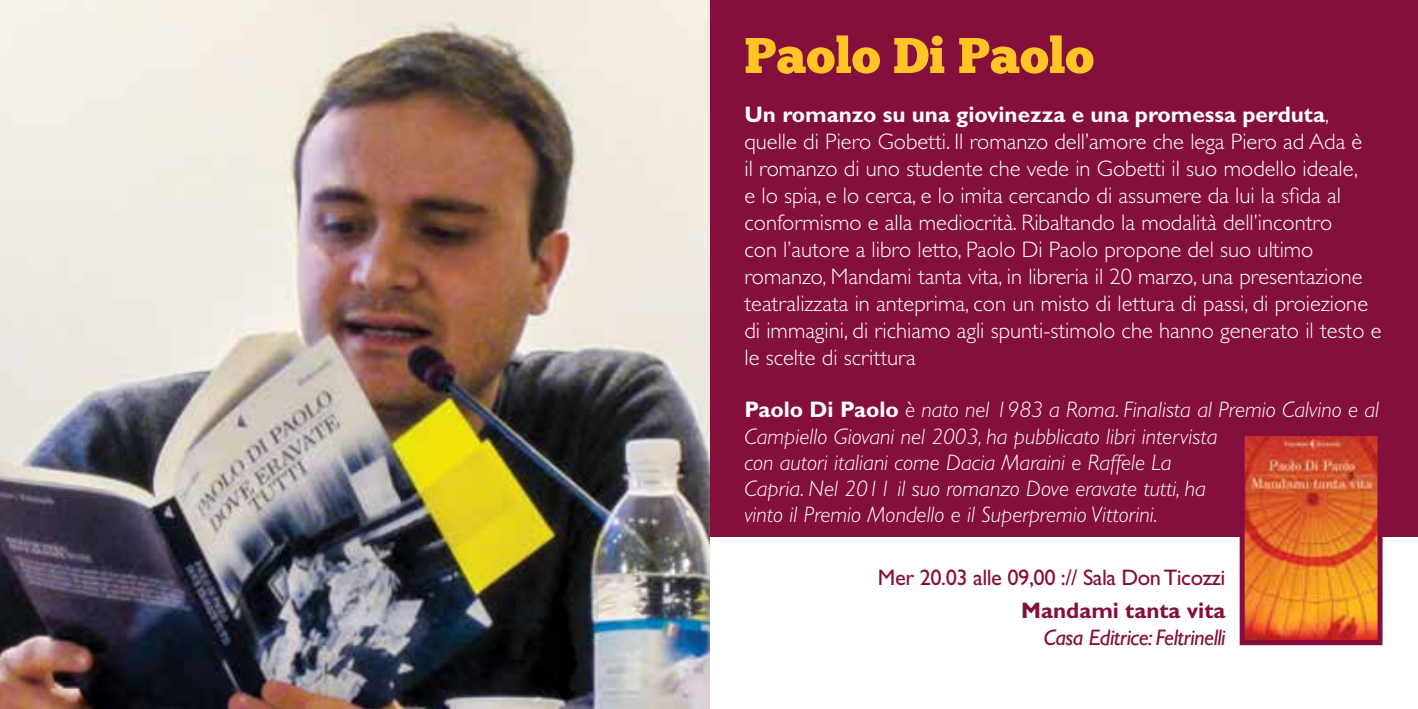
<style>
.page{position:relative;width:1418px;height:709px;background:#fff}
.page>*{position:absolute;margin:0;border:0;box-sizing:border-box;transform-origin:0 0}
.t1{font:50px "Chunk Five";color:#ffc425}
.t2{font:300 22.5px/27px "Gill Sans Std";color:#fff}
.t3{font:italic 300 22.5px/26.2px "Gill Sans Std";color:#fff}
.t4{font:22.5px "Gill Sans Std";letter-spacing:-.02em;color:#850f3c}
.t5{font:italic 22.5px "Gill Sans Std";letter-spacing:-.02em;color:#850f3c}
.t6{font:700 22.5px "Gill Sans Std";color:#850f3c}
.s1{font-weight:700}
.s2{font-weight:700;font-style:normal}
</style>
<div class="page">
<div style="left:709px;top:0;width:708px;height:536px;background:#850f3c"></div>
<img style="left:1237px;top:436px;width:147px;height:210px">
<img style="left:0;top:0;width:709px;height:709px">
<h1 class="t1" style="left:744px;top:26px;width:351px">Paolo Di Paolo</h1>
<p class="t2" style="left:744px;top:101px;width:638px"><span class="s1">Un romanzo su una giovinezza e una promessa perduta</span>, quelle di Piero Gobetti. Il romanzo dell’amore che lega Piero ad Ada è<br>il romanzo di uno studente che vede in Gobetti il suo modello ideale,<br>e lo spia, e lo cerca, e lo imita cercando di assumere da lui la sfida al conformismo e alla mediocrità. Ribaltando la modalità dell’incontro<br>con l’autore a libro letto, Paolo Di Paolo propone del suo ultimo romanzo, Mandami tanta vita, in libreria il 20 marzo, una presentazione teatralizzata in anteprima, con un misto di lettura di passi, di proiezione di immagini, di richiamo agli spunti-stimolo che hanno generato il testo e le scelte di scrittura</p>
<p class="t3" style="left:744px;top:397px;width:636px"><span class="s2">Paolo Di Paolo</span> è nato nel 1983 a Roma. Finalista al Premio Calvino e al Campiello Giovani nel 2003, ha pubblicato libri intervista<br>con autori italiani come Dacia Maraini e Raffele La<br>Capria. Nel 2011 il suo romanzo Dove eravate tutti, ha<br>vinto il Premio Mondello e il Superpremio Vittorini.</p>
<p class="t4" style="left:878px;top:564px;width:349px">Mer 20.03 alle 09,00 :// Sala Don Ticozzi</p>
<p class="t6" style="left:1021px;top:596px;width:206px">Mandami tanta vita</p>
<p class="t5" style="left:1043px;top:624px;width:184px">Casa Editrice: Feltrinelli</p>
</div>
